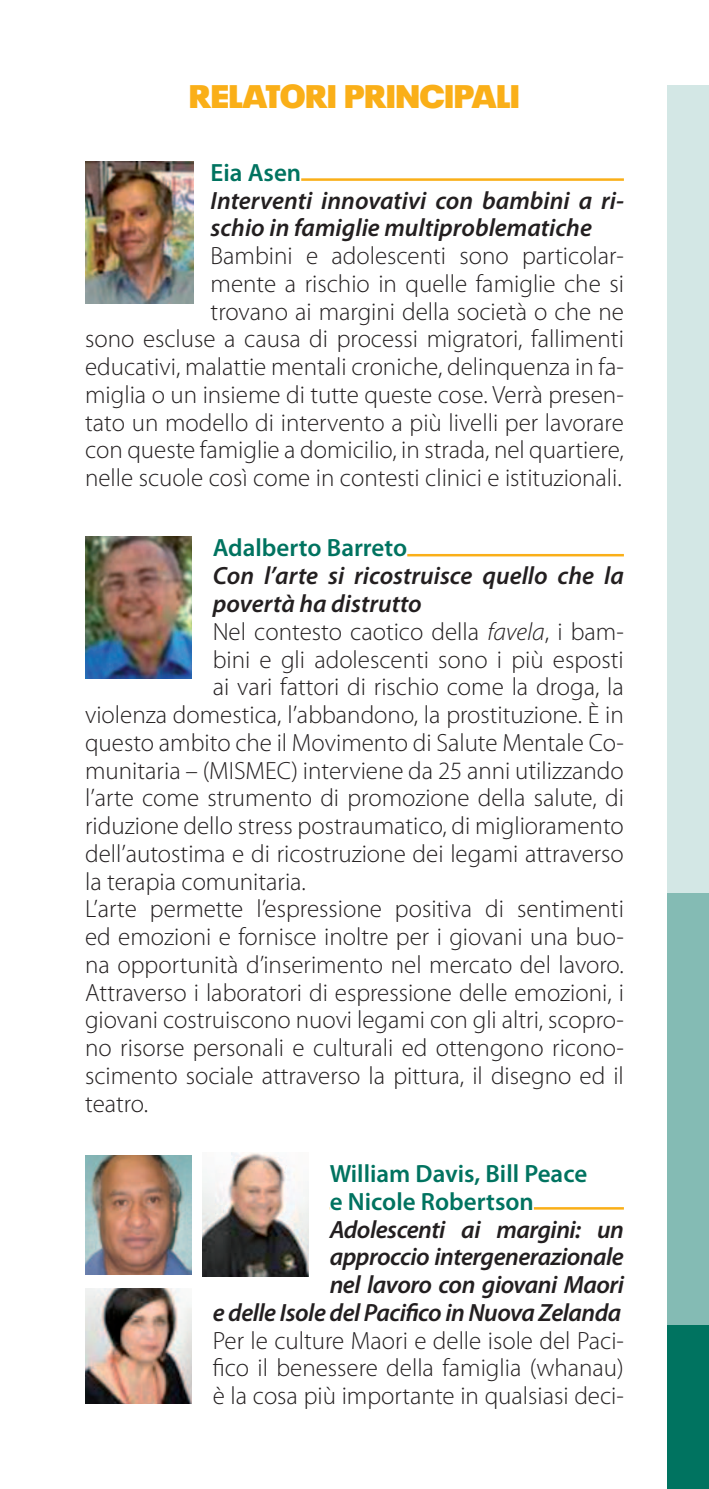
<style>
.page{position:relative;width:709px;height:1489px;background:#fff}
.page>*{position:absolute;margin:0;border:0;box-sizing:border-box;transform-origin:0 0}
.t1{font:900 32.5px "Plak LT";color:#faaf18}
.t2{font:300 25px/27.8px "Myriad Pro";color:#231f20;text-align:right}
.t3{font:italic 600 25px/27.8px "Myriad Pro";letter-spacing:-.01em;color:#231f20}
.t4{font:600 25px/27.8px "Myriad Pro";color:#007360}
.s1{font-style:italic}
</style>
<div class="page">
<div style="left:667px;top:85px;width:42px;height:1220px;background:#d3e7e5"></div>
<div style="left:667px;top:893px;width:42px;height:505px;background:#84bbb4"></div>
<div style="left:667px;top:1325px;width:42px;height:163px;background:#007360"></div>
<hr style="left:85px;top:178px;width:539px;height:3px;background:#faaf18">
<div style="left:85px;top:177px;width:216px;height:5px;background:#fff"></div>
<hr style="left:85px;top:554px;width:539px;height:2px;background:#faaf18">
<div style="left:85px;top:553px;width:322px;height:5px;background:#fff"></div>
<hr style="left:330px;top:1206px;width:294px;height:3px;background:#faaf18">
<div style="left:330px;top:1205px;width:204px;height:5px;background:#fff"></div>
<img style="left:85px;top:161px;width:109px;height:143px">
<img style="left:85px;top:537px;width:106px;height:141px">
<img style="left:85px;top:1288px;width:106px;height:115px">
<img style="left:202px;top:1152px;width:106px;height:124px">
<img style="left:85px;top:1155px;width:106px;height:119px">
<h1 class="t1" style="left:189px;top:77px;width:332px">RELATORI PRINCIPALI</h1>
<p class="t4" style="left:211px;top:158px;width:92px">Eia Asen</p>
<p class="t3" style="left:211px;top:186px;width:415px">Interventi innovativi con bambini a ri&shy;schio in famiglie multiproblematiche</p>
<p class="t2" style="left:85px;top:242px;width:540px">Bambini e adolescenti sono particolar-<br>mente a rischio in quelle famiglie che si<br>trovano ai margini della società o che ne<br>sono escluse a causa di processi migratori, fallimenti educativi, malattie mentali croniche, delinquenza in fa&shy;miglia o un insieme di tutte queste cose. Verrà presen&shy;tato un modello di intervento a più livelli per lavorare con queste famiglie a domicilio, in strada, nel quartiere, nelle scuole così come in contesti clinici e istituzionali.</p>
<p class="t4" style="left:213px;top:533px;width:196px">Adalberto Barreto</p>
<p class="t3" style="left:213px;top:561px;width:412px">Con l’arte si ricostruisce quello che la</p>
<p class="t3" style="left:213px;top:589px;width:211px">povertà ha distrutto</p>
<p class="t2" style="left:213px;top:618px;width:412px">Nel contesto caotico della <span class="s1">favela</span>, i bam-</p>
<p class="t2" style="left:213px;top:645px;width:412px">bini e gli adolescenti sono i più esposti</p>
<p class="t2" style="left:213px;top:673px;width:412px">ai vari fattori di rischio come la droga, la</p>
<p class="t2" style="left:85px;top:701px;width:540px">violenza domestica, l’abbandono, la prostituzione. È in</p>
<p class="t2" style="left:85px;top:729px;width:540px">questo ambito che il Movimento di Salute Mentale Co-</p>
<p class="t2" style="left:85px;top:756px;width:540px">munitaria – (MISMEC) interviene da 25 anni utilizzando</p>
<p class="t2" style="left:85px;top:784px;width:540px">l’arte come strumento di promozione della salute, di</p>
<p class="t2" style="left:85px;top:812px;width:540px">riduzione dello stress postraumatico, di miglioramento</p>
<p class="t2" style="left:85px;top:840px;width:540px">dell’autostima e di ricostruzione dei legami attraverso</p>
<p class="t2" style="left:85px;top:867px;width:222px">la terapia comunitaria.</p>
<p class="t2" style="left:85px;top:895px;width:540px">L’arte permette l’espressione positiva di sentimenti</p>
<p class="t2" style="left:85px;top:923px;width:540px">ed emozioni e fornisce inoltre per i giovani una buo-</p>
<p class="t2" style="left:85px;top:951px;width:540px">na opportunità d’inserimento nel mercato del lavoro.</p>
<p class="t2" style="left:85px;top:978px;width:540px">Attraverso i laboratori di espressione delle emozioni, i</p>
<p class="t2" style="left:85px;top:1006px;width:540px">giovani costruiscono nuovi legami con gli altri, scopro-</p>
<p class="t2" style="left:85px;top:1034px;width:540px">no risorse personali e culturali ed ottengono ricono-</p>
<p class="t2" style="left:85px;top:1062px;width:540px">scimento sociale attraverso la pittura, il disegno ed il</p>
<p class="t2" style="left:85px;top:1089px;width:65px">teatro.</p>
<p class="t4" style="left:330px;top:1159px;width:259px">William Davis, Bill Peace e Nicole Robertson</p>
<p class="t3" style="left:213px;top:1214px;width:413px;text-align:right">Adolescenti ai margini: un<br>approccio intergenerazionale<br>nel lavoro con giovani Maori<br>e delle Isole del Pacifico in Nuova Zelanda</p>
<p class="t2" style="left:213px;top:1326px;width:413px;text-align:justify">Per le culture Maori e delle isole del Paci&shy;fico il benessere della famiglia (whanau) è la cosa più importante in qualsiasi deci-</p>
</div>
